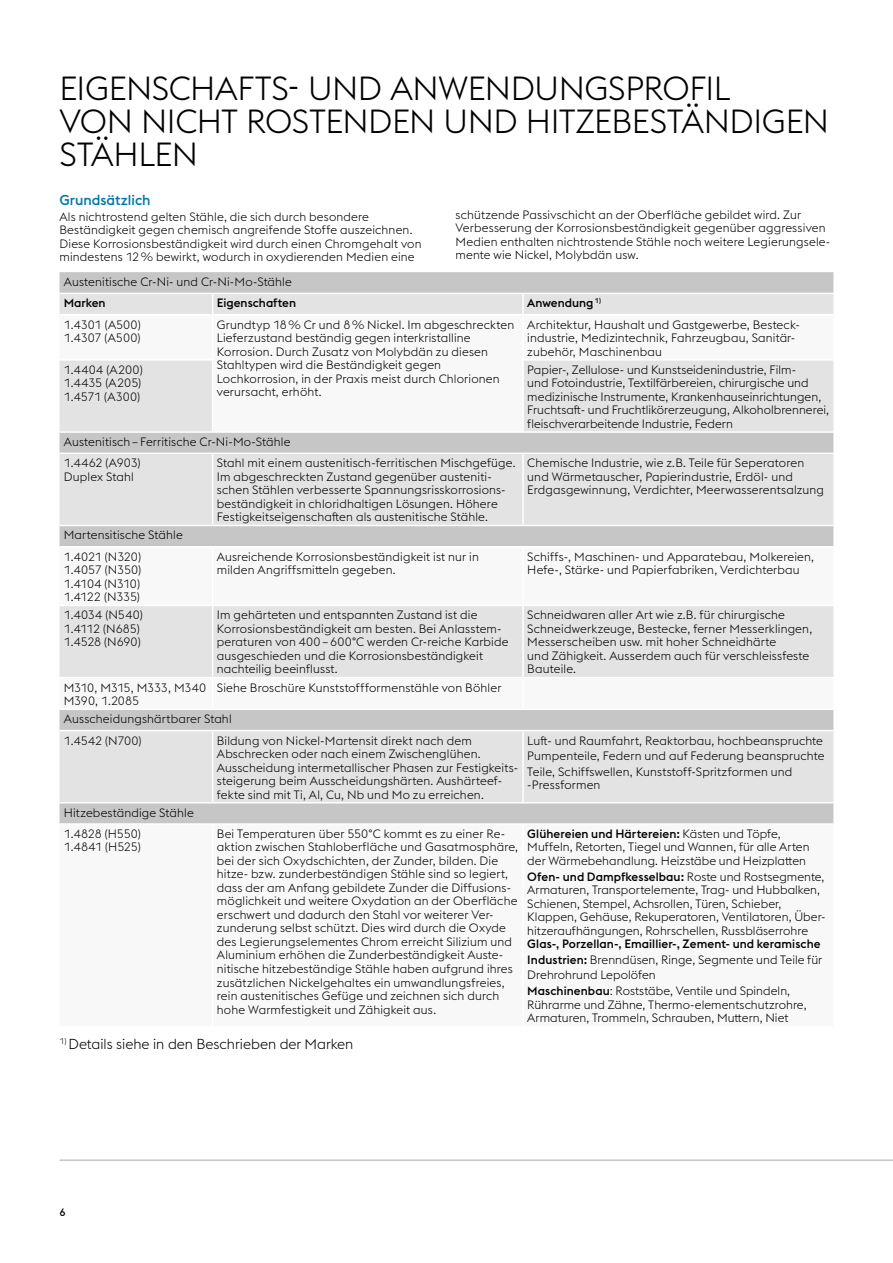
<style>
.page{position:relative;width:893px;height:1263px;background:#fff}
.page>*{position:absolute;margin:0;border:0;box-sizing:border-box;transform-origin:0 0}
.t1{font:300 33px/33px "voestalpine";letter-spacing:-.015em;color:#000}
.t2{font:300 14.25px "voestalpine";color:#000}
.t3{font:500 14.25px "voestalpine";color:#0078a9}
.t4{font:300 12px/13.5px "voestalpine";letter-spacing:.015em;color:#000}
.t5{font:300 12px/13.5px "voestalpine";letter-spacing:-.005em;color:#000}
.t6{font:500 12px "voestalpine";color:#000}
.t7{font:300 12px/13.5px "voestalpine";letter-spacing:-.015em;color:#000}
.t8{font:300 12px "voestalpine";letter-spacing:-.01em;color:#000}
.t9{font:500 10.5px "voestalpine";color:#000}
.s1{font-weight:500}
</style>
<div class="page">
<hr style="left:60px;top:1159px;width:833px;height:2px;background:#c6c6c7">
<div style="left:60px;top:272px;width:773px;height:21px;background:#c6c6c7"></div>
<div style="left:60px;top:294px;width:773px;height:20px;background:#e3e3e3"></div>
<svg style="left:60px;top:361px;width:773px;height:164px;fill:#e3e3e3"></svg>
<svg style="left:60px;top:526px;width:773px;height:297px;fill:#e3e3e3"></svg>
<svg style="left:212px;top:294px;width:1px;height:20px"></svg>
<hr style="left:522px;top:294px;width:2px;height:20px;background:#fff">
<hr style="left:212px;top:361px;width:1px;height:70px;background:#fff">
<hr style="left:522px;top:361px;width:2px;height:70px;background:#fff">
<hr style="left:60px;top:431px;width:153px;height:2px;background:#fff">
<hr style="left:213px;top:431px;width:310px;height:2px;background:#fff">
<hr style="left:523px;top:431px;width:310px;height:2px;background:#fff">
<hr style="left:60px;top:453px;width:153px;height:1px;background:#fff">
<hr style="left:213px;top:453px;width:310px;height:1px;background:#fff">
<hr style="left:212px;top:454px;width:1px;height:71px;background:#fff">
<hr style="left:523px;top:453px;width:310px;height:1px;background:#fff">
<hr style="left:522px;top:454px;width:2px;height:71px;background:#fff">
<hr style="left:60px;top:546px;width:153px;height:1px;background:#fff">
<hr style="left:213px;top:546px;width:310px;height:1px;background:#fff">
<hr style="left:212px;top:547px;width:1px;height:58px;background:#fff">
<hr style="left:523px;top:546px;width:310px;height:1px;background:#fff">
<hr style="left:522px;top:547px;width:2px;height:58px;background:#fff">
<hr style="left:60px;top:605px;width:153px;height:1px;background:#fff">
<hr style="left:213px;top:605px;width:310px;height:1px;background:#fff">
<hr style="left:212px;top:606px;width:1px;height:71px;background:#fff">
<hr style="left:523px;top:605px;width:310px;height:1px;background:#fff">
<hr style="left:522px;top:606px;width:2px;height:71px;background:#fff">
<hr style="left:60px;top:677px;width:153px;height:1px;background:#fff">
<hr style="left:213px;top:677px;width:310px;height:1px;background:#fff">
<hr style="left:212px;top:678px;width:1px;height:30px;background:#fff">
<hr style="left:523px;top:677px;width:310px;height:1px;background:#fff">
<hr style="left:522px;top:678px;width:2px;height:30px;background:#fff">
<hr style="left:60px;top:708px;width:153px;height:2px;background:#fff">
<hr style="left:213px;top:708px;width:310px;height:2px;background:#fff">
<hr style="left:523px;top:708px;width:310px;height:2px;background:#fff">
<hr style="left:60px;top:730px;width:153px;height:1px;background:#fff">
<hr style="left:213px;top:730px;width:310px;height:1px;background:#fff">
<hr style="left:212px;top:731px;width:1px;height:71px;background:#fff">
<hr style="left:523px;top:730px;width:310px;height:1px;background:#fff">
<hr style="left:522px;top:731px;width:2px;height:71px;background:#fff">
<hr style="left:60px;top:802px;width:153px;height:1px;background:#fff">
<hr style="left:213px;top:802px;width:310px;height:1px;background:#fff">
<hr style="left:523px;top:802px;width:310px;height:1px;background:#fff">
<h1 class="t1" style="left:60px;top:72px;width:771px">EIGENSCHAFTS- UND ANWENDUNGSPROFIL<br>VON NICHT ROSTENDEN UND HITZEBESTÄNDIGEN<br>STÄHLEN</h1>
<p class="t3" style="left:60px;top:191px;width:93px">Grundsätzlich</p>
<p class="t4" style="left:60px;top:210px;width:364px">Als nichtrostend gelten Stähle, die sich durch besondere Beständigkeit gegen chemisch angreifende Stoffe auszeichnen.<br>Diese Korrosionsbeständigkeit wird durch einen Chromgehalt von mindestens 12% bewirkt, wodurch in oxydierenden Medien eine</p>
<p class="t4" style="left:455px;top:208px;width:376px">schützende Passivschicht an der Oberfläche gebildet wird. Zur Verbesserung der Korrosionsbeständigkeit gegenüber aggressiven Medien enthalten nichtrostende Stähle noch weitere Legierungsele&shy;mente wie Nickel, Molybdän usw.</p>
<p class="t4" style="left:64px;top:275px;width:230px">Austenitische Cr-Ni- und Cr-Ni-Mo-Stähle</p>
<p class="t6" style="left:64px;top:296px;width:43px">Marken</p>
<p class="t6" style="left:217px;top:296px;width:81px">Eigenschaften</p>
<p class="t6" style="left:527px;top:296px;width:75px">Anwendung <sup>1)</sup></p>
<p class="t5" style="left:64px;top:318px;width:78px">1.4301 (A500)<br>1.4307 (A500)</p>
<p class="t4" style="left:217px;top:318px;width:299px">Grundtyp 18% Cr und 8% Nickel. Im abgeschreckten Lieferzustand beständig gegen interkristalline Korrosion. Durch Zusatz von Molybdän zu diesen Stahltypen wird die Beständigkeit gegen Lochkorrosion, in der Praxis meist durch Chlorionen verursacht, erhöht.</p>
<p class="t4" style="left:527px;top:318px;width:274px">Architektur, Haushalt und Gastgewerbe, Besteck&shy;industrie, Medizintechnik, Fahrzeugbau, Sanitär&shy;zubehör, Maschinenbau</p>
<p class="t4" style="left:64px;top:363px;width:80px">1.4404 (A200)<br>1.4435 (A205)<br>1.4571 (A300)</p>
<p class="t4" style="left:527px;top:363px;width:303px">Papier-, Zellulose- und Kunstseidenindustrie, Film-<br>und Fotoindustrie, Textilfärbereien, chirurgische und medizinische Instrumente, Krankenhauseinrichtungen, Fruchtsaft- und Fruchtlikörerzeugung, Alkoholbrennerei, fleischverarbeitende Industrie, Federn</p>
<p class="t4" style="left:64px;top:431px;width:228px;line-height:21.3px">Austenitisch–Ferritische Cr-Ni-Mo-Stähle<br>1.4462 (A903)</p>
<p class="t4" style="left:64px;top:470px;width:72px">Duplex Stahl</p>
<p class="t4" style="left:217px;top:456px;width:300px">Stahl mit einem austenitisch-ferritischen Mischgefüge.<br>Im abgeschreckten Zustand gegenüber austeniti&shy;schen Stählen verbesserte Spannungsrisskorrosions&shy;beständigkeit in chloridhaltigen Lösungen. Höhere Festigkeitseigenschaften als austenitische Stähle.</p>
<p class="t4" style="left:527px;top:456px;width:298px">Chemische Industrie, wie z.B. Teile für Seperatoren und Wärmetauscher, Papierindustrie, Erdöl- und<br>Erdgasgewinnung, Verdichter, Meerwasserentsalzung</p>
<p class="t4" style="left:64px;top:525px;width:120px;line-height:21.3px">Martensitische Stähle<br>1.4021 (N320)</p>
<p class="t4" style="left:64px;top:563px;width:79px;text-align:justify">1.4057 (N350)<br>1.4104 (N310)<br>1.4122 (N335)</p>
<p class="t4" style="left:217px;top:550px;width:264px">Ausreichende Korrosionsbeständigkeit ist nur in milden Angriffsmitteln gegeben.</p>
<p class="t4" style="left:527px;top:550px;width:288px">Schiffs-, Maschinen- und Apparatebau, Molkereien,<br>Hefe-, Stärke- und Papierfabriken, Verdichterbau</p>
<p class="t5" style="left:64px;top:608px;width:81px">1.4034 (N540)<br>1.4112 (N685)<br>1.4528 (N690)</p>
<p class="t4" style="left:217px;top:608px;width:293px">Im gehärteten und entspannten Zustand ist die Korrosionsbeständigkeit am besten. Bei Anlasstem&shy;peraturen von 400–600°C werden Cr-reiche Karbide ausgeschieden und die Korrosionsbeständigkeit nachteilig beeinflusst.</p>
<p class="t4" style="left:527px;top:608px;width:286px">Schneidwaren aller Art wie z.B. für chirurgische Schneidwerkzeuge, Bestecke, ferner Messerklingen, Messerscheiben usw. mit hoher Schneidhärte<br>und Zähigkeit. Ausserdem auch für verschleissfeste Bauteile.</p>
<p class="t7" style="left:64px;top:681px;width:144px">M310, M315, M333, M340<br>M390, 1.2085</p>
<p class="t4" style="left:217px;top:681px;width:286px">Siehe Broschüre Kunststoffformenstähle von Böhler</p>
<p class="t4" style="left:64px;top:708px;width:169px;line-height:21.3px">Ausscheidungshärtbarer Stahl<br>1.4542 (N700)</p>
<p class="t4" style="left:217px;top:734px;width:303px">Bildung von Nickel-Martensit direkt nach dem Abschrecken oder nach einem Zwischenglühen.<br>Ausscheidung intermetallischer Phasen zur Festigkeits&shy;steigerung beim Ausscheidungshärten. Aushärteef&shy;fekte sind mit Ti, Al, Cu, Nb und Mo zu erreichen.</p>
<p class="t4" style="left:527px;top:732px;width:299px;line-height:15.6px">Luft- und Raumfahrt, Reaktorbau, hochbeanspruchte<br>Pumpenteile, Federn und auf Federung beanspruchte<br>Teile, Schiffswellen, Kunststoff-Spritzformen und</p>
<p class="t4" style="left:527px;top:778px;width:75px">-Pressformen</p>
<p class="t4" style="left:64px;top:802px;width:132px;line-height:21.3px">Hitzebeständige Stähle<br>1.4828 (H550)</p>
<p class="t8" style="left:64px;top:840px;width:78px">1.4841 (H525)</p>
<p class="t4" style="left:217px;top:827px;width:303px">Bei Temperaturen über 550°C kommt es zu einer Re&shy;aktion zwischen Stahloberfläche und Gasatmosphäre, bei der sich Oxydschichten, der Zunder, bilden. Die hitze- bzw. zunderbeständigen Stähle sind so legiert, dass der am Anfang gebildete Zunder die Diffusions&shy;möglichkeit und weitere Oxydation an der Oberfläche erschwert und dadurch den Stahl vor weiterer Ver&shy;zunderung selbst schützt. Dies wird durch die Oxyde des Legierungselementes Chrom erreicht Silizium und Aluminium erhöhen die Zunderbeständigkeit Auste&shy;nitische hitzebeständige Stähle haben aufgrund ihres zusätzlichen Nickelgehaltes ein umwandlungsfreies, rein austenitisches Gefüge und zeichnen sich durch hohe Warmfestigkeit und Zähigkeit aus.</p>
<p class="t4" style="left:527px;top:827px;width:284px"><span class="s1">Glühereien und Härtereien:</span> Kästen und Töpfe,<br>Muffeln, Retorten, Tiegel und Wannen, für alle Arten der Wärmebehandlung. Heizstäbe und Heizplatten</p>
<p class="t4" style="left:527px;top:870px;width:300px"><span class="s1">Ofen- und Dampfkesselbau:</span> Roste und Rostsegmente, Armaturen, Transportelemente, Trag- und Hubbalken, Schienen, Stempel, Achsrollen, Türen, Schieber, Klappen, Gehäuse, Rekuperatoren, Ventilatoren, Über&shy;hitzeraufhängungen, Rohrschellen, Russbläserrohre</p>
<p class="t4" style="left:527px;top:936px;width:297px;line-height:15.6px"><span class="s1">Glas-, Porzellan-, Emaillier-, Zement- und keramische Industrien:</span> Brenndüsen, Ringe, Segmente und Teile für Drehrohrund Lepolöfen<br><span class="s1">Maschinenbau</span>: Roststäbe, Ventile und Spindeln,</p>
<p class="t4" style="left:527px;top:997px;width:281px">Rührarme und Zähne, Thermo-elementschutzrohre,<br>Armaturen, Trommeln, Schrauben, Muttern, Niet</p>
<p class="t2" style="left:60px;top:1036px;width:295px"><sup>1)</sup> Details siehe in den Beschrieben der Marken</p>
<p class="t9" style="left:60px;top:1205px;width:8px">6</p>
</div>
